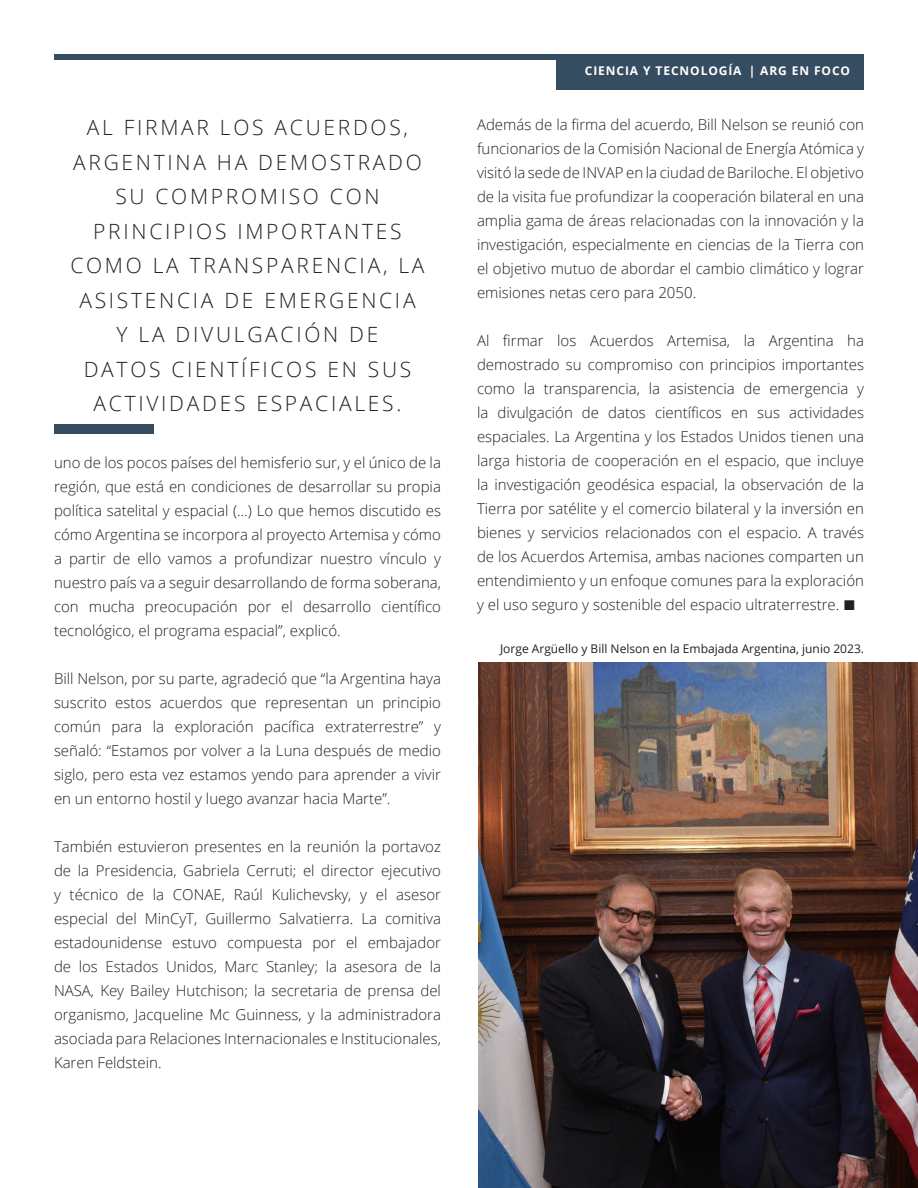
<style>
.page{position:relative;width:918px;height:1188px;background:#fff}
.page>*{position:absolute;margin:0;border:0;box-sizing:border-box;transform-origin:0 0}
.highlight{font:300 21px/34.5px "Open Sans";letter-spacing:.13em;color:#231f20;text-align:center}
.main_text{font:300 15px/24px "Open Sans";color:#231f20;text-align:justify}
.image_data{font:12px "Open Sans";color:#231f20}
.t1{font:700 12px "Open Sans";letter-spacing:.075em;color:#fff}
.s1{font-family:"Arial";font-weight:700;font-size:21px}
</style>
<div class="page">
<div style="left:54px;top:54px;width:810px;height:5px;background:#364d61"></div>
<div style="left:556px;top:54px;width:308px;height:36px;background:#364d61"></div>
<div style="left:54px;top:424px;width:100px;height:10px;background:#364d61"></div>
<img style="left:478px;top:662px;width:440px;height:526px">
<p class="highlight" style="left:70px;top:110px;width:356px">AL FIRMAR LOS ACUERDOS,<br>ARGENTINA HA DEMOSTRADO<br>SU COMPROMISO CON<br>PRINCIPIOS IMPORTANTES<br>COMO LA TRANSPARENCIA, LA<br>ASISTENCIA DE EMERGENCIA<br>Y LA DIVULGACIÓN DE<br>DATOS CIENTÍFICOS EN SUS<br>ACTIVIDADES ESPACIALES.</p>
<p class="main_text" style="left:54px;top:450px;width:389px">uno de los pocos países del hemisferio sur, y el único de la región, que está en condiciones de desarrollar su propia política satelital y espacial (…) Lo que hemos discutido es cómo Argentina se incorpora al proyecto Artemisa y cómo a partir de ello vamos a profundizar nuestro vínculo y nuestro país va a seguir desarrollando de forma soberana, con mucha preocupación por el desarrollo científico tecnológico, el programa espacial”, explicó.</p>
<p class="main_text" style="left:54px;top:666px;width:389px">Bill Nelson, por su parte, agradeció que “la Argentina haya suscrito estos acuerdos que representan un principio común para la exploración pacífica extraterrestre” y señaló: “Estamos por volver a la Luna después de medio siglo, pero esta vez estamos yendo para aprender a vivir en un entorno hostil y luego avanzar hacia Marte”.</p>
<p class="main_text" style="left:54px;top:834px;width:389px">También estuvieron presentes en la reunión la portavoz de la Presidencia, Gabriela Cerruti; el director ejecutivo y técnico de la CONAE, Raúl Kulichevsky, y el asesor especial del MinCyT, Guillermo Salvatierra. La comitiva estadounidense estuvo compuesta por el embajador de los Estados Unidos, Marc Stanley; la asesora de la NASA, Key Bailey Hutchison; la secretaria de prensa del organismo, Jacqueline Mc Guinness, y la administradora asociada para Relaciones Internacionales e Institucionales, Karen Feldstein.</p>
<p class="t1" style="left:585px;top:62px;width:23px">CIENC</p>
<p class="t1" style="left:625px;top:62px;width:48px">IA Y TECNO</p>
<p class="t1" style="left:701px;top:62px;width:151px">LOG ÍA | ARG EN FOCO</p>
<p class="main_text" style="left:477px;top:112px;width:389px">Además de la firma del acuerdo, Bill Nelson se reunió con funcionarios de la Comisión Nacional de Energía Atómica y visitó la sede de INVAP en la ciudad de Bariloche. El objetivo de la visita fue profundizar la cooperación bilateral en una amplia gama de áreas relacionadas con la innovación y la investigación, especialmente en ciencias de la Tierra con el objetivo mutuo de abordar el cambio climático y lograr emisiones netas cero para 2050.</p>
<p class="main_text" style="left:477px;top:328px;width:389px">Al firmar los Acuerdos Artemisa, la Argentina ha demostrado su compromiso con principios importantes como la transparencia, la asistencia de emergencia y la divulgación de datos científicos en sus actividades espaciales. La Argentina y los Estados Unidos tienen una larga historia de cooperación en el espacio, que incluye la investigación geodésica espacial, la observación de la Tierra por satélite y el comercio bilateral y la inversión en bienes y servicios relacionados con el espacio. A través de los Acuerdos Artemisa, ambas naciones comparten un entendimiento y un enfoque comunes para la exploración y el uso seguro y sostenible del espacio ultraterrestre. <span class="s1">■</span></p>
<p class="image_data" style="left:500px;top:641px;width:365px">Jorge Argüello y Bill Nelson en la Embajada Argentina, junio 2023.</p>
</div>
